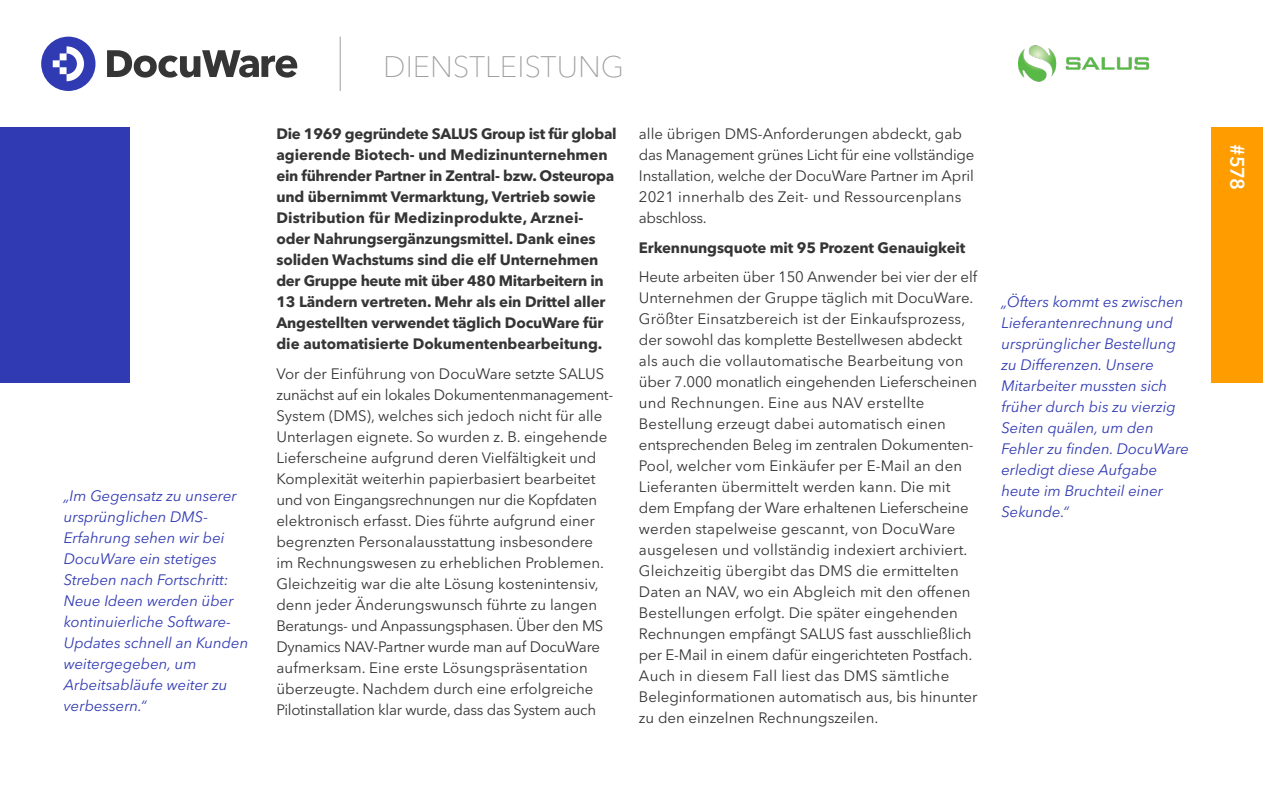
<style>
.page{position:relative;width:1263px;height:787px;background:#fff}
.page>*{position:absolute;margin:0;border:0;box-sizing:border-box;transform-origin:0 0}
.t1{font:100 29.4px "Avenir Next LT Pro";color:#9e9e9e}
.t2{font:600 19.5px "Avenir Next LT Pro";color:#fff}
.t3{font:15px/21px "Avenir Next LT Pro";color:#353535}
.t4{font:700 15px/21px "Avenir Next LT Pro";letter-spacing:-.01em;color:#353535}
.t5{font:italic 15px/21px "Avenir Next LT Pro";color:#303ab2}
</style>
<div class="page">
<svg style="left:41px;top:37px;width:55px;height:54px"></svg>
<svg style="left:107px;top:50px;width:190px;height:28px"></svg>
<hr style="left:340px;top:37px;width:1px;height:54px;background:#9e9e9e">
<div style="left:1212px;top:128px;width:51px;height:255px;background:#ff9d00"></div>
<div style="left:0;top:128px;width:130px;height:255px;background:#303ab2"></div>
<img style="left:1018px;top:45px;width:131px;height:37px">
<p class="t5" style="left:64px;top:485px;width:186px">„Im Gegensatz zu unserer ursprünglichen DMS-<br>Erfahrung sehen wir bei<br>DocuWare ein stetiges<br>Streben nach Fortschritt:<br>Neue Ideen werden über kontinuierliche Software-<br>Updates schnell an Kunden weitergegeben, um<br>Arbeitsabläufe weiter zu verbessern.“</p>
<h1 class="t1" style="left:383px;top:49px;width:242px">DIENSTLEISTUNG</h1>
<p class="t4" style="left:276px;top:123px;width:342px">Die 1969 gegründete SALUS Group ist für global</p>
<p class="t4" style="left:276px;top:144px;width:339px">agierende Biotech- und Medizinunternehmen ein führender Partner in Zentral- bzw. Osteuropa und übernimmt Vermarktung, Vertrieb sowie Distribution für Medizinprodukte, Arznei&shy;oder Nahrungsergänzungsmittel. Dank eines soliden Wachstums sind die elf Unternehmen der Gruppe heute mit über 480 Mitarbeitern in 13 Ländern vertreten. Mehr als ein Drittel aller Angestellten verwendet täglich DocuWare für die automatisierte Dokumentenbearbeitung.</p>
<p class="t3" style="left:276px;top:363px;width:338px">Vor der Einführung von DocuWare setzte SALUS zunächst auf ein lokales Dokumentenmanagement-System (DMS), welches sich jedoch nicht für alle Unterlagen eignete. So wurden z. B. eingehende Lieferscheine aufgrund deren Vielfältigkeit und Komplexität weiterhin papierbasiert bearbeitet und von Eingangsrechnungen nur die Kopfdaten elektronisch erfasst. Dies führte aufgrund einer begrenzten Personalausstattung insbesondere im Rechnungswesen zu erheblichen Problemen.<br>Gleichzeitig war die alte Lösung kostenintensiv, denn jeder Änderungswunsch führte zu langen Beratungs- und Anpassungsphasen. Über den MS Dynamics NAV-Partner wurde man auf DocuWare aufmerksam. Eine erste Lösungspräsentation überzeugte. Nachdem durch eine erfolgreiche Pilotinstallation klar wurde, dass das System auch</p>
<p class="t3" style="left:639px;top:123px;width:337px">alle übrigen DMS-Anforderungen abdeckt, gab das Management grünes Licht für eine vollständige Installation, welche der DocuWare Partner im April 2021 innerhalb des Zeit- und Ressourcenplans abschloss.</p>
<p class="t4" style="left:639px;top:237px;width:328px">Erkennungsquote mit 95 Prozent Genauigkeit</p>
<p class="t3" style="left:639px;top:266px;width:340px">Heute arbeiten über 150 Anwender bei vier der elf Unternehmen der Gruppe täglich mit DocuWare.<br>Größter Einsatzbereich ist der Einkaufsprozess, der sowohl das komplette Bestellwesen abdeckt als auch die vollautomatische Bearbeitung von über 7.000 monatlich eingehenden Lieferscheinen und Rechnungen. Eine aus NAV erstellte Bestellung erzeugt dabei automatisch einen entsprechenden Beleg im zentralen Dokumenten-Pool, welcher vom Einkäufer per E-Mail an den Lieferanten übermittelt werden kann. Die mit dem Empfang der Ware erhaltenen Lieferscheine werden stapelweise gescannt, von DocuWare ausgelesen und vollständig indexiert archiviert.<br>Gleichzeitig übergibt das DMS die ermittelten Daten an NAV, wo ein Abgleich mit den offenen Bestellungen erfolgt. Die später eingehenden Rechnungen empfängt SALUS fast ausschließlich per E-Mail in einem dafür eingerichteten Postfach.<br>Auch in diesem Fall liest das DMS sämtliche Beleginformationen automatisch aus, bis hinunter zu den einzelnen Rechnungszeilen.</p>
<p class="t5" style="left:1001px;top:291px;width:189px">„Öfters kommt es zwischen<br>Lieferantenrechnung und ursprünglicher Bestellung zu Differenzen. Unsere<br>Mitarbeiter mussten sich früher durch bis zu vierzig<br>Seiten quälen, um den<br>Fehler zu finden. DocuWare erledigt diese Aufgabe heute im Bruchteil einer<br>Sekunde.“</p>
<h2 class="t2" style="left:1249px;top:144px;width:47px;rotate:90deg">#578</h2>
</div>
